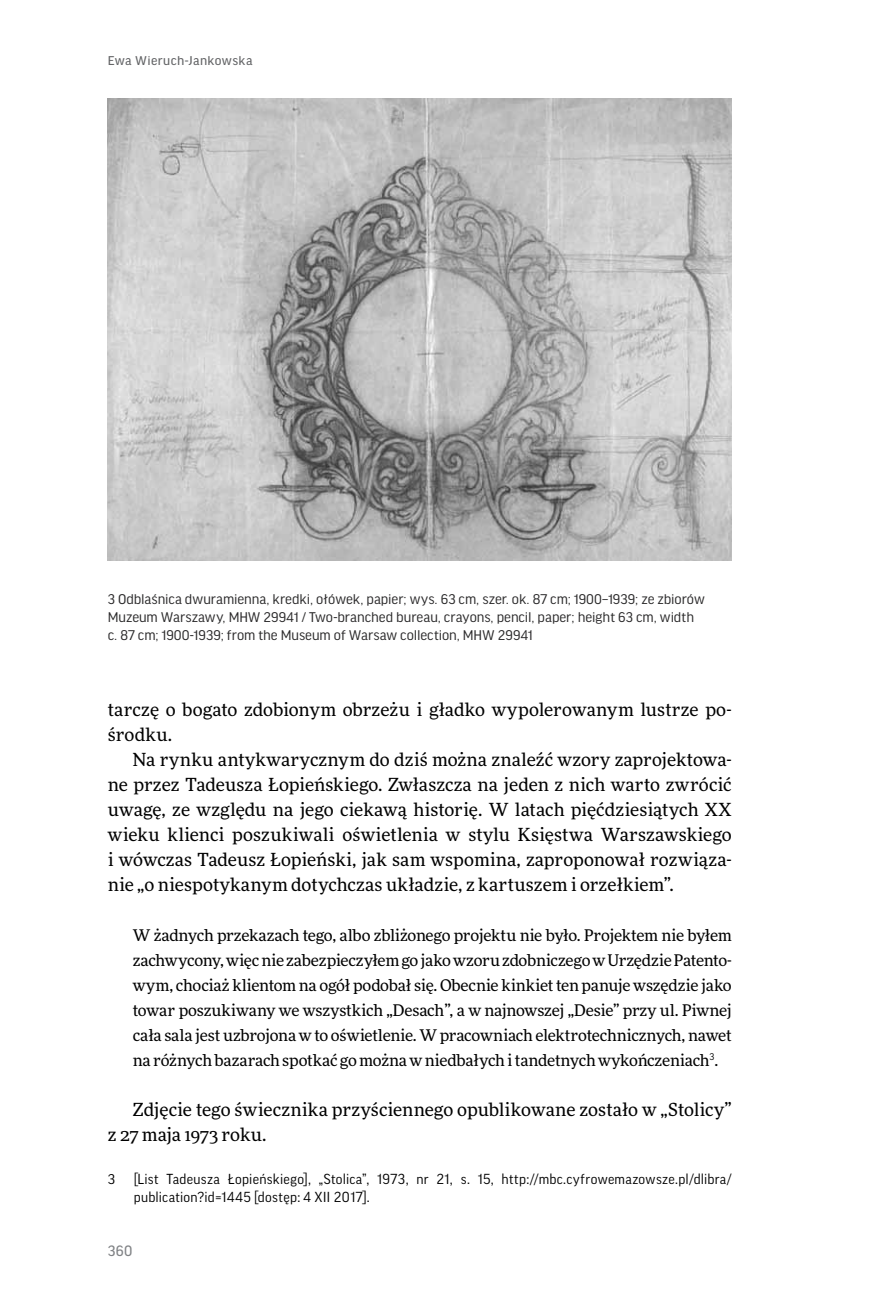
<style>
.page{position:relative;width:885px;height:1304px;background:#fff}
.page>*{position:absolute;margin:0;border:0;box-sizing:border-box;transform-origin:0 0}
.t1{font:18px/25px "More Pro";letter-spacing:.005em;color:#000}
.t2{font:16px/25px "More Pro";letter-spacing:-.01em;color:#000;text-align:justify}
.t3{font:16px "Good Headline Pro News";color:#808285}
.t4{font:15px/18px "Good Headline Pro";color:#292829}
.t5{font:14px/18px "Good Pro";letter-spacing:.02em;color:#000}
.t6{font:13.6px "Good Headline Pro News";letter-spacing:.025em;color:#636466}
.t7{font:13.6px "Good Pro";color:#000}
</style>
<div class="page">
<img style="left:108px;top:98px;width:623px;height:462px">
<p class="t6" style="left:108px;top:54px;width:146px">Ewa Wieruch-Jankowska</p>
<p class="t4" style="left:108px;top:590px;width:598px">3 Odblaśnica dwuramienna, kredki, ołówek, papier; wys. 63 cm, szer. ok. 87 cm; 1900–1939; ze zbiorów<br>Muzeum Warszawy, MHW 29941 / Two-branched bureau, crayons, pencil, paper; height 63 cm, width c. 87 cm; 1900-1939; from the Museum of Warsaw collection, MHW 29941</p>
<p class="t1" style="left:108px;top:696px;width:625px">tarczę o bogato zdobionym obrzeżu i gładko wypolerowanym lustrze po&shy;środku.</p>
<p class="t1" style="left:108px;top:746px;width:625px;text-align:justify;text-indent:25px">Na rynku antykwarycznym do dziś można znaleźć wzory zaprojektowa&shy;ne przez Tadeusza Łopieńskiego. Zwłaszcza na jeden z nich warto zwrócić uwagę, ze względu na jego ciekawą historię. W latach pięćdziesiątych XX wieku klienci poszukiwali oświetlenia w stylu Księstwa Warszawskiego i wówczas Tadeusz Łopieński, jak sam wspomina, zaproponował rozwiąza&shy;nie „o niespotykanym dotychczas układzie, z kartuszem i orzełkiem”.</p>
<p class="t2" style="left:133px;top:922px;width:600px">W żadnych przekazach tego, albo zbliżonego projektu nie było. Projektem nie byłem zachwycony, więc nie zabezpieczyłem go jako wzoru zdobniczego w Urzędzie Patento&shy;wym, chociaż klientom na ogół podobał się. Obecnie kinkiet ten panuje wszędzie jako towar poszukiwany we wszystkich „Desach”, a w najnowszej „Desie” przy ul. Piwnej cała sala jest uzbrojona w to oświetlenie. W pracowniach elektrotechnicznych, nawet na różnych bazarach spotkać go można w niedbałych i tandetnych wykończeniach<sup>3</sup>.</p>
<p class="t1" style="left:108px;top:1096px;width:625px;text-indent:25px">Zdjęcie tego świecznika przyściennego opublikowane zostało w „Stolicy” z 27 maja 1973 roku.</p>
<p class="t7" style="left:108px;top:1171px;width:9px">3</p>
<p class="t5" style="left:134px;top:1170px;width:599px">[List Tadeusza Łopieńskiego], „Stolica”, 1973, nr 21, s. 15, http://mbc.cyfrowemazowsze.pl/dlibra/ publication?id=1445 [dostęp: 4 XII 2017].</p>
<p class="t3" style="left:108px;top:1243px;width:26px">360</p>
</div>
